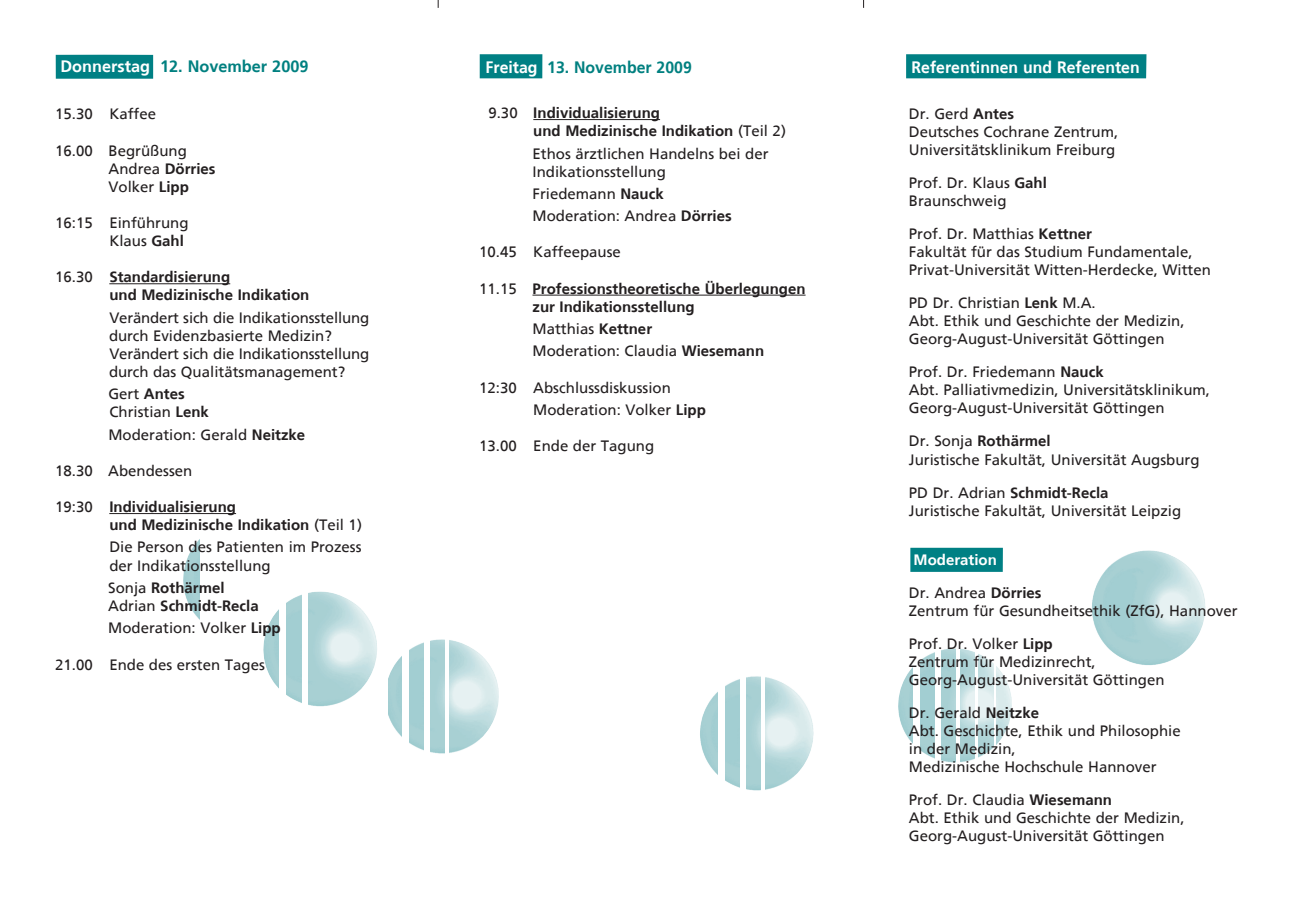
<style>
.page{position:relative;width:1289px;height:919px;background:#fff}
.page>*{position:absolute;margin:0;border:0;box-sizing:border-box;transform-origin:0 0}
.t1{font:700 16.5px "Frutiger";color:#fff;scale:.96 1}
.t2{font:700 16.5px "Frutiger";color:#008080}
.t3{font:700 16.5px "Frutiger";color:#008080;scale:.96 1}
.t4{font:15px/18px "Frutiger";color:#231f20}
.t5{font:700 15px/18px "Frutiger";color:#231f20}
.t6{font:700 15px/33px "Frutiger";color:#fff}
.s1{color:#fff}
.s2{font-weight:700}
.s3{font-weight:400}
.s4{font-weight:400;color:#231f20}
.s5{color:#231f20}
</style>
<div class="page">
<div style="left:910px;top:547px;width:92px;height:25px;background:#008084"></div>
<div style="left:906px;top:54px;width:240px;height:24px;background:#008084"></div>
<img style="left:1092px;top:550px;width:114px;height:115px">
<img style="left:898px;top:648px;width:114px;height:115px">
<img style="left:700px;top:676px;width:114px;height:115px">
<img style="left:388px;top:639px;width:111px;height:115px">
<img style="left:183px;top:539px;width:17px;height:81px">
<svg style="left:760px;top:676px;width:4px;height:115px"></svg>
<div style="left:740px;top:663px;width:5px;height:153px;background:#fff"></div>
<div style="left:718px;top:654px;width:7px;height:152px;background:#fff"></div>
<hr style="left:445px;top:622px;width:3px;height:153px;background:#fff">
<div style="left:425px;top:626px;width:5px;height:153px;background:#fff"></div>
<div style="left:402px;top:616px;width:7px;height:153px;background:#fff"></div>
<img style="left:263px;top:591px;width:114px;height:116px">
<div style="left:302px;top:587px;width:5px;height:125px;background:#fff"></div>
<div style="left:279px;top:567px;width:7px;height:153px;background:#fff"></div>
<svg style="left:955px;top:648px;width:4px;height:115px"></svg>
<hr style="left:975px;top:626px;width:2px;height:153px;background:#fff">
<hr style="left:994px;top:637px;width:2px;height:153px;background:#fff">
<div style="left:935px;top:635px;width:5px;height:153px;background:#fff"></div>
<div style="left:913px;top:625px;width:7px;height:153px;background:#fff"></div>
<div style="left:479px;top:54px;width:63px;height:24px;background:#008084"></div>
<div style="left:56px;top:55px;width:97px;height:24px;background:#008084"></div>
<hr style="left:109px;top:283px;width:121px;height:1px;background:#231f20">
<hr style="left:109px;top:513px;width:127px;height:1px;background:#231f20">
<hr style="left:533px;top:119px;width:127px;height:1px;background:#231f20">
<hr style="left:532px;top:295px;width:273px;height:1px;background:#231f20">
<p class="t2" style="left:61px;top:56px;width:249px"><span class="s1">Donnerstag</span> 12. November 2009</p>
<p class="t3" style="left:485px;top:58px;width:216px"><span class="s1">Freitag</span> 13. November 2009</p>
<p class="t1" style="left:911px;top:57px;width:239px">Referentinnen und Referenten</p>
<p class="t4" style="left:55px;top:105px;width:102px">15.30 Kaffee</p>
<p class="t4" style="left:108px;top:141px;width:109px;text-indent:-53px">16.00 Begrüßung<br>Andrea <span class="s2">Dörries<br></span>Volker <span class="s2">Lipp</span></p>
<p class="t4" style="left:109px;top:214px;width:81px;text-indent:-54px">16:15 Einführung<br>Klaus <span class="s2">Gahl</span></p>
<p class="t5" style="left:109px;top:268px;width:202px;text-indent:-54px"><span class="s3">16.30</span> Standardisierung<br>und Medizinische Indikation</p>
<p class="t4" style="left:109px;top:308px;width:262px">Verändert sich die Indikationsstellung durch Evidenzbasierte Medizin?<br>Verändert sich die Indikationsstellung durch das Qualitätsmanagement?</p>
<p class="t4" style="left:108px;top:385px;width:102px">Gert <span class="s2">Antes<br></span>Christian <span class="s2">Lenk</span></p>
<p class="t4" style="left:108px;top:425px;width:198px">Moderation: Gerald <span class="s2">Neitzke</span></p>
<p class="t4" style="left:55px;top:461px;width:139px">18.30 Abendessen</p>
<p class="t5" style="left:109px;top:497px;width:254px;text-indent:-54px"><span class="s3">19:30</span> Individualisierung<br>und Medizinische Indikation <span class="s3">(Teil 1)</span></p>
<p class="t4" style="left:109px;top:538px;width:254px">Die Person des Patienten im Prozess der Indikationsstellung</p>
<p class="t5" style="left:108px;top:578px;width:152px"><span class="s3">Sonja</span> Rothärmel<br><span class="s3">Adrian</span> Schmidt-Recla</p>
<p class="t4" style="left:108px;top:619px;width:174px">Moderation: Volker <span class="s2">Lipp</span></p>
<p class="t4" style="left:55px;top:655px;width:211px">21.00 Ende des ersten Tages</p>
<p class="t5" style="left:533px;top:104px;width:254px;text-indent:-45px"><span class="s3">9.30</span> Individualisierung<br>und Medizinische Indikation <span class="s3">(Teil 2)</span></p>
<p class="t4" style="left:532px;top:144px;width:237px">Ethos ärztlichen Handelns bei der<br>Indikationsstellung</p>
<p class="t4" style="left:532px;top:182px;width:201px;line-height:22.4px">Friedemann <span class="s2">Nauck<br></span>Moderation: Andrea <span class="s2">Dörries</span></p>
<p class="t4" style="left:479px;top:243px;width:143px">10.45 Kaffeepause</p>
<p class="t5" style="left:532px;top:279px;width:274px;text-indent:-53px"><span class="s3">11.15</span> Professionstheoretische Überlegungen zur Indikationsstellung</p>
<p class="t4" style="left:532px;top:317px;width:233px;line-height:22.4px">Matthias <span class="s2">Kettner<br></span>Moderation: Claudia <span class="s2">Wiesemann</span></p>
<p class="t4" style="left:533px;top:376px;width:174px;line-height:22.4px;text-indent:-54px">12:30 Abschlussdiskussion<br>Moderation: Volker <span class="s2">Lipp</span></p>
<p class="t4" style="left:479px;top:437px;width:176px">13.00 Ende der Tagung</p>
<p class="t4" style="left:909px;top:104px;width:211px">Dr. Gerd <span class="s2">Antes<br></span>Deutsches Cochrane Zentrum,<br>Universitätsklinikum Freiburg</p>
<p class="t4" style="left:909px;top:174px;width:139px">Prof. Dr. Klaus <span class="s2">Gahl<br></span>Braunschweig</p>
<p class="t4" style="left:909px;top:225px;width:303px">Prof. Dr. Matthias <span class="s2">Kettner<br></span>Fakultät für das Studium Fundamentale,<br>Privat-Universität Witten-Herdecke, Witten</p>
<p class="t4" style="left:909px;top:294px;width:277px">PD Dr. Christian <span class="s2">Lenk</span> M.A.<br>Abt. Ethik und Geschichte der Medizin,<br>Georg-August-Universität Göttingen</p>
<p class="t4" style="left:909px;top:363px;width:302px">Prof. Dr. Friedemann <span class="s2">Nauck<br></span>Abt. Palliativmedizin, Universitätsklinikum,<br>Georg-August-Universität Göttingen</p>
<p class="t4" style="left:909px;top:432px;width:292px">Dr. Sonja <span class="s2">Rothärmel<br></span>Juristische Fakultät, Universität Augsburg</p>
<p class="t4" style="left:909px;top:483px;width:274px">PD Dr. Adrian <span class="s2">Schmidt-Recla<br></span>Juristische Fakultät, Universität Leipzig</p>
<p class="t6" style="left:909px;top:542px;width:134px;text-indent:5px">Moderation<br><span class="s4">Dr. Andrea</span> <span class="s5">Dörries</span></p>
<p class="t4" style="left:909px;top:593px;width:330px;line-height:33px">Zentrum für Gesundheitsethik (ZfG), Hannover<br>Prof. Dr. Volker <span class="s2">Lipp</span></p>
<p class="t4" style="left:909px;top:652px;width:257px">Zentrum für Medizinrecht,<br>Georg-August-Universität Göttingen</p>
<p class="t4" style="left:909px;top:703px;width:273px">Dr. Gerald <span class="s2">Neitzke<br></span>Abt. Geschichte, Ethik und Philosophie in der Medizin,<br>Medizinische Hochschule Hannover</p>
<p class="t4" style="left:909px;top:790px;width:277px">Prof. Dr. Claudia <span class="s2">Wiesemann<br></span>Abt. Ethik und Geschichte der Medizin,<br>Georg-August-Universität Göttingen</p>
</div>
